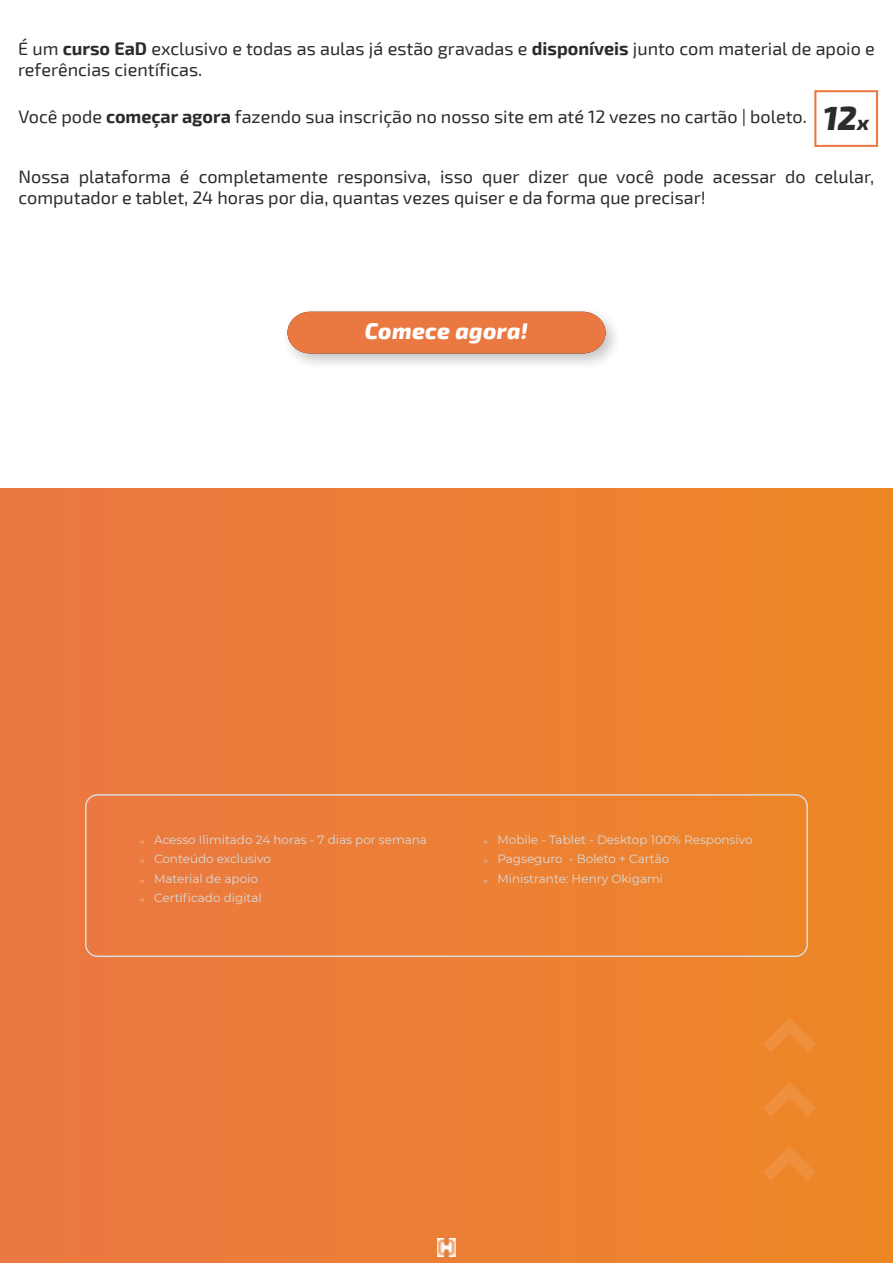
<style>
.page{position:relative;width:893px;height:1263px;background:#fff}
.page>*{position:absolute;margin:0;border:0;box-sizing:border-box;transform-origin:0 0}
.t1{font:italic 800 32.85px "Exo 2";color:#2c2c2d}
.t2{font:italic 800 22.2px "Exo 2";letter-spacing:.015em;color:#fff}
.t3{font:18px/21.6px "Exo 2";color:#2c2c2d}
.t4{font:12px/19.5px "Montserrat";color:#d9dadc}
.s1{font-weight:700}
.s2{font-size:20.4px}
.s3{font-size:6px}
</style>
<div class="page">
<div style="left:0;top:488px;width:893px;height:775px;background:linear-gradient(to right,#ea7843,#ed8726)"></div>
<img style="left:438px;top:1238px;width:17px;height:18px">
<img style="left:293px;top:311px;width:323px;height:54px">
<div style="left:287px;top:312px;width:318px;height:41px;background:#ea7841"></div>
<svg style="left:763px;top:1082px;width:52px;height:34px"></svg>
<svg style="left:763px;top:1146px;width:52px;height:35px"></svg>
<svg style="left:763px;top:1018px;width:52px;height:34px"></svg>
<div style="left:85px;top:794px;width:723px;height:163px;border:2px solid #d9dadc;border-radius:12px"></div>
<div style="left:814px;top:90px;width:64px;height:57px;border:2px solid #ea7841"></div>
<p class="t3" style="left:18px;top:38px;width:858px">É um <span class="s1">curso EaD</span> exclusivo e todas as aulas já estão gravadas e <span class="s1">disponíveis</span> junto com material de apoio e referências científicas.</p>
<h1 class="t1" style="left:823px;top:98px;width:47px">12<span class="s2">x</span></h1>
<p class="t3" style="left:19px;top:106px;width:790px">Você pode <span class="s1">começar agora</span> fazendo sua inscrição no nosso site em até 12 vezes no cartão | boleto.</p>
<p class="t3" style="left:19px;top:166px;width:857px">Nossa plataforma é completamente responsiva, isso quer dizer que você pode acessar do celular, computador e tablet, 24 horas por dia, quantas vezes quiser e da forma que precisar!</p>
<p class="t2" style="left:365px;top:318px;width:165px">Comece agora!</p>
<p class="t4" style="left:141px;top:829px;width:288px"><span class="s3">n</span> Acesso Ilimitado 24 horas - 7 dias por semana <span class="s3">n</span> Conteúdo exclusivo<br><span class="s3">n</span> Material de apoio<br><span class="s3">n</span> Certificado digital</p>
<p class="t4" style="left:484px;top:829px;width:270px"><span class="s3">n</span> Mobile - Tablet - Desktop 100% Responsivo <span class="s3">n</span> Pagseguro - Boleto + Cartão<br><span class="s3">n</span> Ministrante: Henry Okigami</p>
</div>
